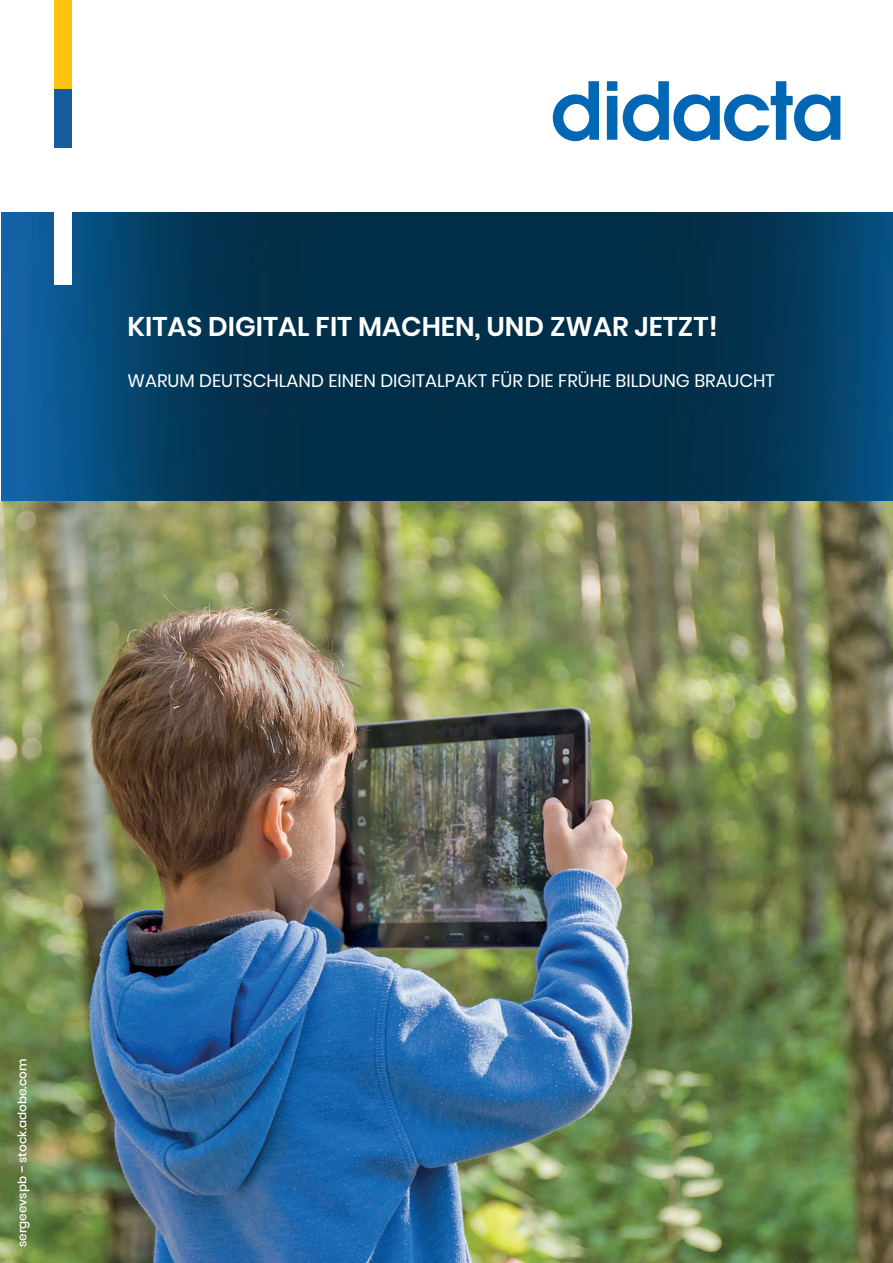
<style>
.page{position:relative;width:893px;height:1263px;background:#fff}
.page>*{position:absolute;margin:0;border:0;box-sizing:border-box;transform-origin:0 0}
.t1{font:600 27px "Poppins";color:#fff}
.t2{font:18px "Poppins";color:#fff}
.t3{font:500 12px "Poppins";color:#fff}
</style>
<div class="page">
<svg style="left:553px;top:81px;width:46px;height:60px"></svg>
<svg style="left:607px;top:81px;width:10px;height:59px"></svg>
<svg style="left:623px;top:81px;width:217px;height:60px"></svg>
<img style="left:1px;top:213px;width:892px;height:289px">
<div style="left:54px;top:0;width:17px;height:89px;background:#fec210"></div>
<div style="left:54px;top:89px;width:17px;height:60px;background:#175d9e"></div>
<div style="left:54px;top:149px;width:17px;height:136px;background:#fff"></div>
<img style="left:0;top:502px;width:893px;height:761px">
<h1 class="t1" style="left:128px;top:311px;width:592px">KITAS DIGITAL FIT MACHEN, UND ZWAR JETZT!</h1>
<p class="t2" style="left:128px;top:370px;width:649px">WARUM DEUTSCHLAND EINEN DIGITALPAKT FÜR DIE FRÜHE BILDUNG BRAUCHT</p>
<p class="t3" style="left:15px;top:1247px;width:190px;rotate:-90deg">sergeevspb – stock.adobe.com</p>
</div>
